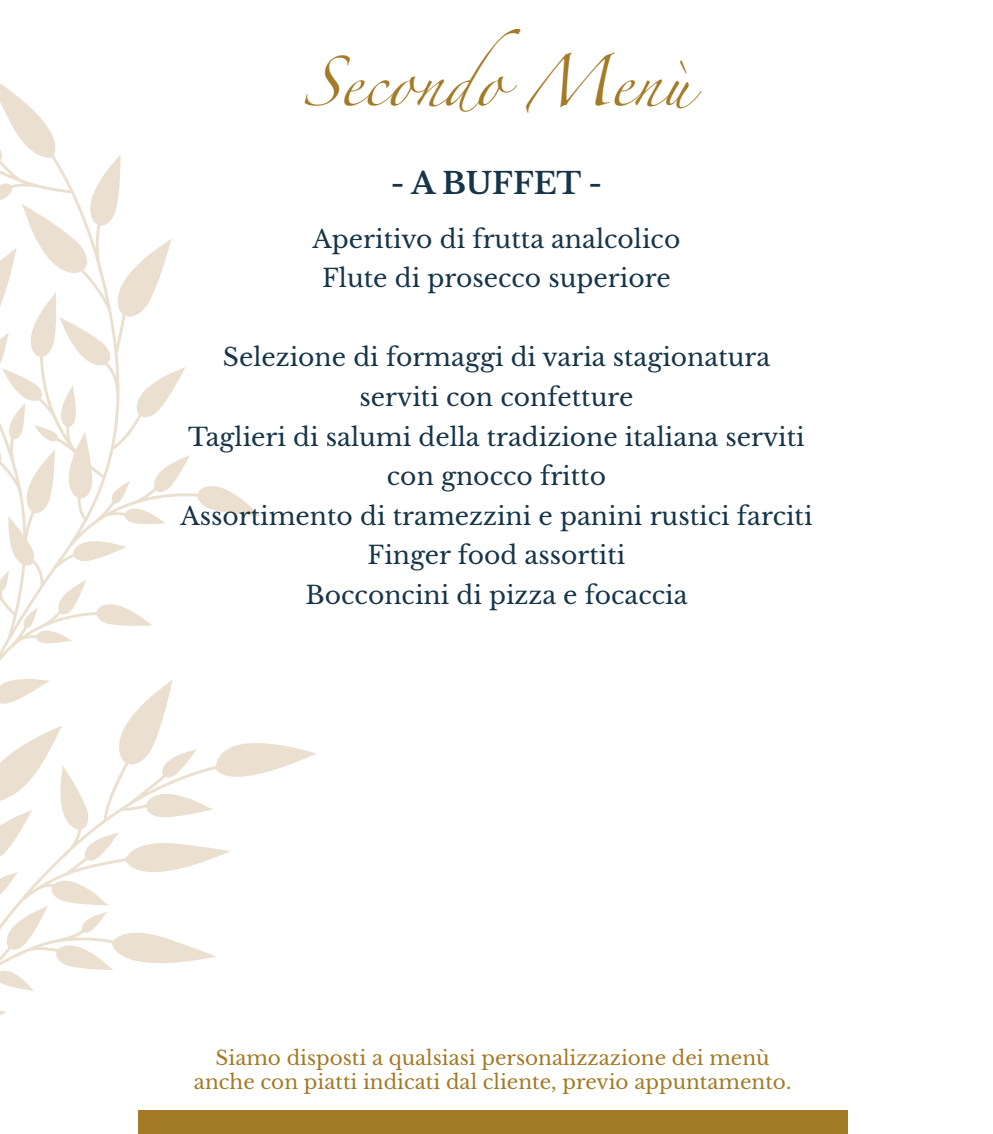
<style>
.page{position:relative;width:993px;height:1134px;background:#fff}
.page>*{position:absolute;margin:0;border:0;box-sizing:border-box;transform-origin:0 0}
.t1{font:45px "Zapfino";color:#a37a26}
.t2{font:700 30px "Libre Baskerville";color:#173549}
.t3{font:25px/39.5px "Libre Baskerville";color:#173549;text-align:center}
.t4{font:20px/24px "Libre Baskerville";color:#a37a26;text-align:center}
</style>
<div class="page">
<svg style="left:0;top:83px;width:316px;height:932px"></svg>
<div style="left:138px;top:1110px;width:709px;height:24px;background:#a37a26"></div>
<h1 class="t1" style="left:302px;top:63px;width:390px">Secondo Menù</h1>
<p class="t2" style="left:390px;top:165px;width:213px">- A BUFFET -</p>
<p class="t3" style="left:312px;top:219px;width:369px">Aperitivo di frutta analcolico<br>Flute di prosecco superiore</p>
<p class="t3" style="left:180px;top:338px;width:633px">Selezione di formaggi di varia stagionatura serviti con confetture<br>Taglieri di salumi della tradizione italiana serviti con gnocco fritto<br>Assortimento di tramezzini e panini rustici farciti Finger food assortiti<br>Bocconcini di pizza e focaccia</p>
<p class="t4" style="left:194px;top:1046px;width:598px">Siamo disposti a qualsiasi personalizzazione dei menù anche con piatti indicati dal cliente, previo appuntamento.</p>
</div>
